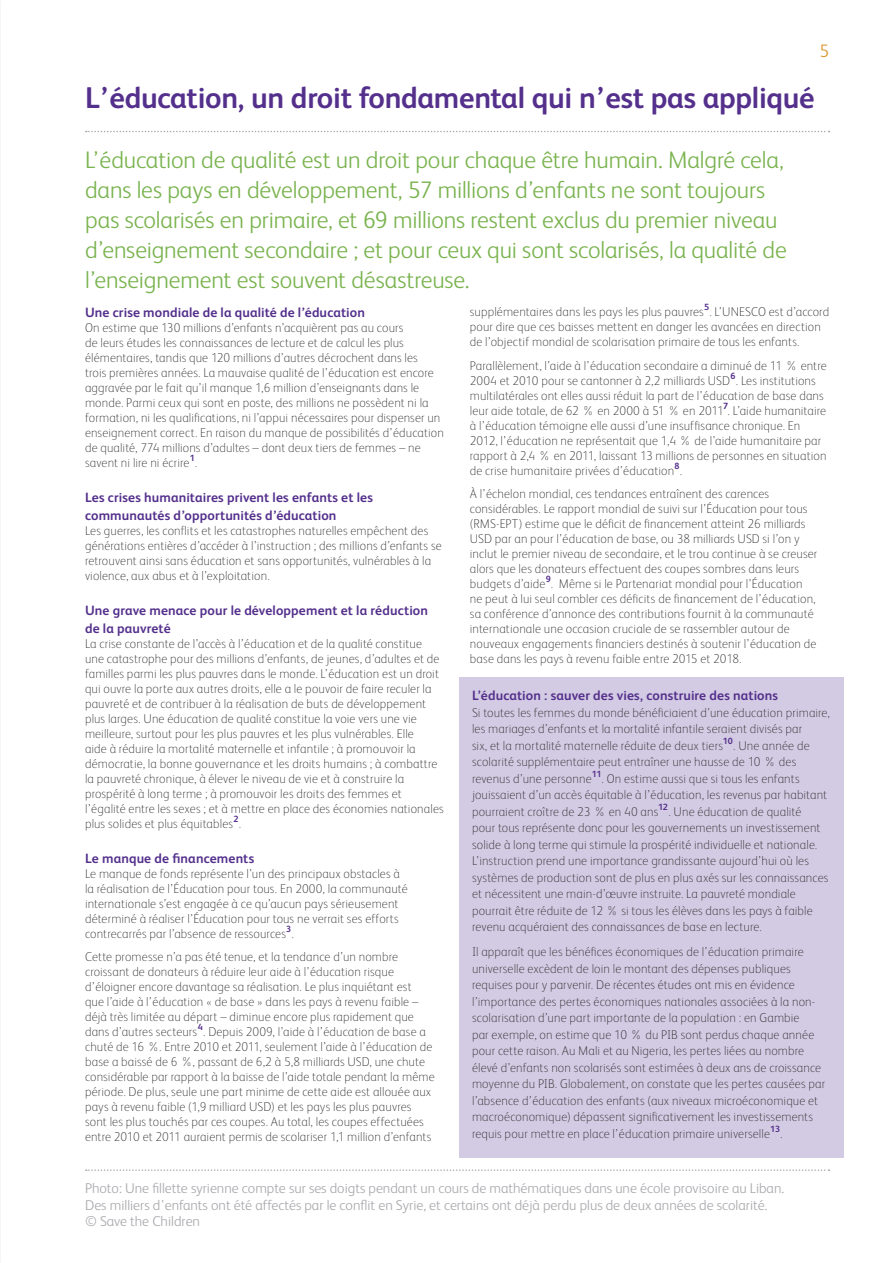
<style>
.page{position:relative;width:893px;height:1263px;background:#fff}
.page>*{position:absolute;margin:0;border:0;box-sizing:border-box;transform-origin:0 0}
.t1{font:700 30px "FS Albert";letter-spacing:-.01em;color:#54308c}
.Intro_Copy{font:300 24px/30px "FS Albert";letter-spacing:-.005em;color:#79b34e}
.t2{font:300 18px "FS Albert";color:#db972e}
.Image_Credit{font:300 14.25px/16.5px "FS Albert";color:#a8a9ad}
.Subhead{font:700 13.5px/18px "FS Albert";letter-spacing:.01em;color:#54308c}
.Body_Copy{font:100 12.75px/15px "FS Albert";letter-spacing:.01em;color:#231f20}
.Body_Copy-2{font:700 9px "FS Albert";letter-spacing:-.03em;color:#54308c}
</style>
<div class="page">
<svg style="left:86px;top:1169px;width:743px;height:2px"></svg>
<svg style="left:86px;top:131px;width:743px;height:1px"></svg>
<div style="left:459px;top:677px;width:385px;height:480px;background:#d3cbe3"></div>
<h3 class="t2" style="left:819px;top:40px;width:11px">5</h3>
<p class="t1" style="left:85px;top:81px;width:731px">L’éducation, un droit fondamental qui n’est pas appliqué</p>
<p class="Intro_Copy" style="left:85px;top:145px;width:703px">L’éducation de qualité est un droit pour chaque être humain. Malgré cela, dans les pays en développement, 57 millions d’enfants ne sont toujours pas scolarisés en primaire, et 69 millions restent exclus du premier niveau d’enseignement secondaire ; et pour ceux qui sont scolarisés, la qualité de l’enseignement est souvent désastreuse.</p>
<p class="Subhead" style="left:85px;top:303px;width:281px">Une crise mondiale de la qualité de l’éducation</p>
<p class="Body_Copy" style="left:85px;top:320px;width:360px">On estime que 130 millions d’enfants n’acquièrent pas au cours<br>de leurs études les connaissances de lecture et de calcul les plus élémentaires, tandis que 120 millions d’autres décrochent dans les<br>trois premières années. La mauvaise qualité de l’éducation est encore aggravée par le fait qu’il manque 1,6 million d’enseignants dans le monde. Parmi ceux qui sont en poste, des millions ne possèdent ni la formation, ni les qualifications, ni l’appui nécessaires pour dispenser un enseignement correct. En raison du manque de possibilités d’éducation de qualité, 774 millions d’adultes – dont deux tiers de femmes – ne savent ni lire ni écrire .</p>
<p class="Body_Copy-2" style="left:704px;top:302px;width:7px">5</p>
<p class="Body_Copy" style="left:470px;top:319px;width:353px">pour dire que ces baisses mettent en danger les avancées en direction de l’objectif mondial de scolarisation primaire de tous les enfants.</p>
<p class="Body_Copy" style="left:470px;top:358px;width:358px">Parallèlement, l’aide à l’éducation secondaire a diminué de 11 % entre<br>2004 et 2010 pour se cantonner à 2,2 milliards USD . Les institutions</p>
<p class="Body_Copy" style="left:470px;top:304px;width:361px">supplémentaires dans les pays les plus pauvres . L’UNESCO est d’accord</p>
<p class="Body_Copy-2" style="left:730px;top:370px;width:7px">6</p>
<p class="Body_Copy" style="left:470px;top:388px;width:358px">multilatérales ont elles aussi réduit la part de l’éducation de base dans leur aide totale, de 62 % en 2000 à 51 % en 2011 . L’aide humanitaire</p>
<p class="Body_Copy-2" style="left:723px;top:400px;width:7px">7</p>
<p class="Body_Copy" style="left:470px;top:418px;width:358px">à l’éducation témoigne elle aussi d’une insuffisance chronique. En 2012, l’éducation ne représentait que 1,4 % de l’aide humanitaire par rapport à 2,4 % en 2011, laissant 13 millions de personnes en situation de crise humanitaire privées d’éducation .</p>
<p class="Body_Copy-2" style="left:190px;top:452px;width:7px">1</p>
<p class="Subhead" style="left:85px;top:488px;width:289px">Les crises humanitaires privent les enfants et les communautés d’opportunités d’éducation</p>
<p class="Body_Copy" style="left:85px;top:523px;width:358px">Les guerres, les conflits et les catastrophes naturelles empêchent des générations entières d’accéder à l’instruction ; des millions d’enfants se retrouvent ainsi sans éducation et sans opportunités, vulnérables à la violence, aux abus et à l’exploitation.</p>
<p class="Subhead" style="left:85px;top:601px;width:344px">Une grave menace pour le développement et la réduction de la pauvreté</p>
<p class="Body_Copy" style="left:85px;top:636px;width:360px">La crise constante de l’accès à l’éducation et de la qualité constitue une catastrophe pour des millions d’enfants, de jeunes, d’adultes et de familles parmi les plus pauvres dans le monde. L’éducation est un droit qui ouvre la porte aux autres droits, elle a le pouvoir de faire reculer la pauvreté et de contribuer à la réalisation de buts de développement plus larges. Une éducation de qualité constitue la voie vers une vie meilleure, surtout pour les plus pauvres et les plus vulnérables. Elle<br>aide à réduire la mortalité maternelle et infantile ; à promouvoir la démocratie, la bonne gouvernance et les droits humains ; à combattre la pauvreté chronique, à élever le niveau de vie et à construire la prospérité à long terme ; à promouvoir les droits des femmes et l’égalité entre les sexes ; et à mettre en place des économies nationales plus solides et plus équitables</p>
<p class="Body_Copy-2" style="left:675px;top:460px;width:7px">8</p>
<p class="Body_Copy" style="left:470px;top:486px;width:349px">À l’échelon mondial, ces tendances entraînent des carences considérables. Le rapport mondial de suivi sur l’Éducation pour tous (RMS-EPT) estime que le déficit de financement atteint 26 milliards USD par an pour l’éducation de base, ou 38 milliards USD si l’on y inclut le premier niveau de secondaire, et le trou continue à se creuser alors que les donateurs effectuent des coupes sombres dans leurs budgets d’aide . Même si le Partenariat mondial pour l’Éducation</p>
<p class="Body_Copy-2" style="left:546px;top:574px;width:7px">9</p>
<p class="Body_Copy" style="left:470px;top:591px;width:348px">ne peut à lui seul combler ces déficits de financement de l’éducation, sa conférence d’annonce des contributions fournit à la communauté internationale une occasion cruciale de se rassembler autour de nouveaux engagements financiers destinés à soutenir l’éducation de base dans les pays à revenu faible entre 2015 et 2018.</p>
<p class="Subhead" style="left:472px;top:686px;width:308px">L’éducation : sauver des vies, construire des nations</p>
<p class="Body_Copy" style="left:472px;top:704px;width:359px;line-height:16.5px">Si toutes les femmes du monde bénéficiaient d’une éducation primaire, les mariages d’enfants et la mortalité infantile seraient divisés par<br>six, et la mortalité maternelle réduite de deux tiers</p>
<p class="Body_Copy-2" style="left:723px;top:735px;width:12px">10</p>
<p class="Body_Copy" style="left:472px;top:737px;width:339px;line-height:16.5px;text-indent:261px">. Une année de scolarité supplémentaire peut entraîner une hausse de 10 % des revenus d’une personne</p>
<p class="Body_Copy-2" style="left:592px;top:768px;width:11px">11</p>
<p class="Body_Copy" style="left:472px;top:770px;width:357px;line-height:16.5px;text-indent:130px">. On estime aussi que si tous les enfants jouissaient d’un accès équitable à l’éducation, les revenus par habitant pourraient croître de 23 % en 40 ans</p>
<p class="Body_Copy-2" style="left:658px;top:801px;width:11px">12</p>
<p class="Body_Copy" style="left:472px;top:803px;width:358px;line-height:16.5px;text-indent:196px">. Une éducation de qualité<br>pour tous représente donc pour les gouvernements un investissement solide à long terme qui stimule la prospérité individuelle et nationale.<br>L’instruction prend une importance grandissante aujourd’hui où les systèmes de production sont de plus en plus axés sur les connaissances et nécessitent une main-d’œuvre instruite. La pauvreté mondiale pourrait être réduite de 12 % si tous les élèves dans les pays à faible revenu acquéraient des connaissances de base en lecture.</p>
<p class="Body_Copy" style="left:472px;top:943px;width:355px;line-height:16.5px">Il apparaît que les bénéfices économiques de l’éducation primaire universelle excèdent de loin le montant des dépenses publiques requises pour y parvenir. De récentes études ont mis en évidence l’importance des pertes économiques nationales associées à la non&shy;scolarisation d’une part importante de la population : en Gambie<br>par exemple, on estime que 10 % du PIB sont perdus chaque année pour cette raison. Au Mali et au Nigeria, les pertes liées au nombre élevé d’enfants non scolarisés sont estimées à deux ans de croissance moyenne du PIB. Globalement, on constate que les pertes causées par l’absence d’éducation des enfants (aux niveaux microéconomique et macroéconomique) dépassent significativement les investissements requis pour mettre en place l’éducation primaire universelle</p>
<p class="Body_Copy-2" style="left:233px;top:813px;width:7px">2</p>
<p class="Body_Copy" style="left:239px;top:816px;width:4px">.</p>
<p class="Subhead" style="left:85px;top:849px;width:171px">Le manque de financements</p>
<p class="Body_Copy" style="left:85px;top:866px;width:324px">Le manque de fonds représente l’un des principaux obstacles à la réalisation de l’Éducation pour tous. En 2000, la communauté internationale s’est engagée à ce qu’aucun pays sérieusement déterminé à réaliser l’Éducation pour tous ne verrait ses efforts contrecarrés par l’absence de ressources .</p>
<p class="Body_Copy-2" style="left:286px;top:923px;width:7px">3</p>
<p class="Body_Copy" style="left:85px;top:949px;width:335px">Cette promesse n’a pas été tenue, et la tendance d’un nombre croissant de donateurs à réduire leur aide à l’éducation risque d’éloigner encore davantage sa réalisation. Le plus inquiétant est que l’aide à l’éducation « de base » dans les pays à revenu faible – déjà très limitée au départ – diminue encore plus rapidement que dans d’autres secteurs</p>
<p class="Body_Copy-2" style="left:198px;top:1022px;width:7px">4</p>
<p class="Body_Copy" style="left:85px;top:1024px;width:351px;text-indent:118px">. Depuis 2009, l’aide à l’éducation de base a chuté de 16 %. Entre 2010 et 2011, seulement l’aide à l’éducation de base a baissé de 6 %, passant de 6,2 à 5,8 milliards USD, une chute considérable par rapport à la baisse de l’aide totale pendant la même période. De plus, seule une part minime de cette aide est allouée aux pays à revenu faible (1,9 milliard USD) et les pays les plus pauvres sont les plus touchés par ces coupes. Au total, les coupes effectuées entre 2010 et 2011 auraient permis de scolariser 1,1 million d’enfants</p>
<p class="Body_Copy-2" style="left:770px;top:1123px;width:11px">13</p>
<p class="Body_Copy" style="left:780px;top:1126px;width:4px">.</p>
<p class="Image_Credit" style="left:85px;top:1180px;width:701px">Photo: Une fillette syrienne compte sur ses doigts pendant un cours de mathématiques dans une école provisoire au Liban.<br>Des milliers d’enfants ont été affectés par le conflit en Syrie, et certains ont déjà perdu plus de deux années de scolarité.<br>© Save the Children</p>
</div>
